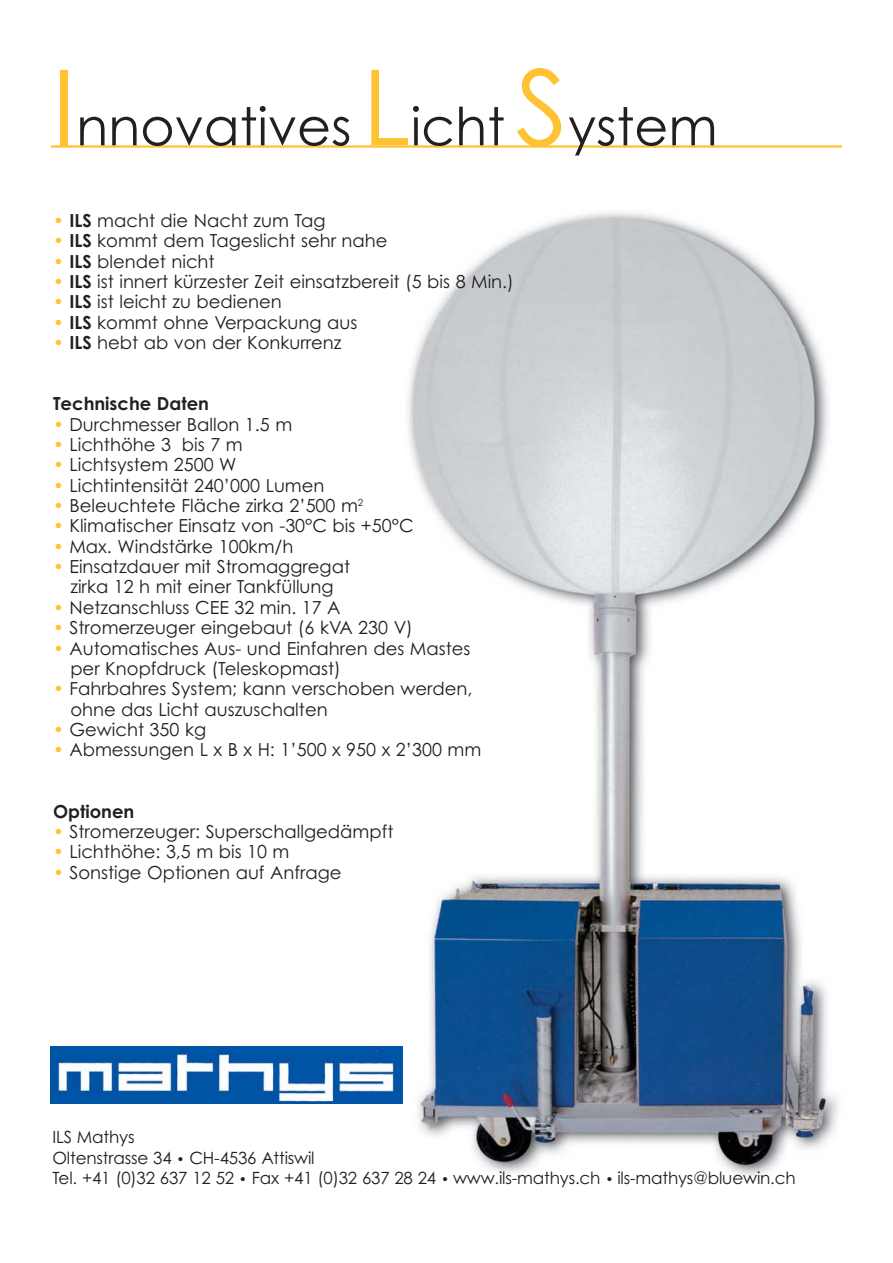
<style>
.page{position:relative;width:893px;height:1263px;background:#fff}
.page>*{position:absolute;margin:0;border:0;box-sizing:border-box;transform-origin:0 0}
.t1{font:52.5px "Century Gothic";color:#231f20}
.t2{font:18px/20.4px "Century Gothic";color:#231f20}
.t3{font:700 18px "Century Gothic";color:#231f20}
.t4{font:16.8px/20.4px "Century Gothic";letter-spacing:-.01em;color:#231f20}
.s1{font-size:105px;color:#ffc232}
.s2{font-weight:700;color:#ffc232}
.s3{font-weight:700}
.s4{font-size:13.5px}
</style>
<div class="page">
<hr style="left:51px;top:145px;width:791px;height:3px;background:#ffc232">
<img style="left:367px;top:212px;width:471px;height:964px">
<img style="left:51px;top:1047px;width:351px;height:56px">
<h1 class="t1" style="left:52px;top:107px;width:667px"><span class="s1">I</span>nnovatives <span class="s1">L</span>icht <span class="s1">S</span>ystem</h1>
<p class="t2" style="left:53px;top:212px;width:274px"><span class="s2">•</span> <span class="s3">ILS</span> macht die Nacht zum Tag</p>
<p class="t2" style="left:53px;top:232px;width:336px"><span class="s2">•</span> <span class="s3">ILS</span> kommt dem Tageslicht sehr nahe</p>
<p class="t2" style="left:53px;top:253px;width:163px"><span class="s2">•</span> <span class="s3">ILS</span> blendet nicht</p>
<p class="t2" style="left:53px;top:273px;width:462px"><span class="s2">•</span> <span class="s3">ILS</span> ist innert kürzester Zeit einsatzbereit (5 bis 8 Min.)</p>
<p class="t2" style="left:53px;top:293px;width:230px"><span class="s2">•</span> <span class="s3">ILS</span> ist leicht zu bedienen</p>
<p class="t2" style="left:53px;top:314px;width:306px"><span class="s2">•</span> <span class="s3">ILS</span> kommt ohne Verpackung aus</p>
<p class="t2" style="left:53px;top:334px;width:290px"><span class="s2">•</span> <span class="s3">ILS</span> hebt ab von der Konkurrenz</p>
<p class="t3" style="left:53px;top:392px;width:158px">Technische Daten</p>
<p class="t2" style="left:53px;top:416px;width:241px"><span class="s2">•</span> Durchmesser Ballon 1.5 m</p>
<p class="t2" style="left:53px;top:436px;width:191px"><span class="s2">•</span> Lichthöhe 3 bis 7 m</p>
<p class="t2" style="left:53px;top:456px;width:185px"><span class="s2">•</span> Lichtsystem 2500 W</p>
<p class="t2" style="left:53px;top:477px;width:273px"><span class="s2">•</span> Lichtintensität 240’000 Lumen</p>
<p class="t2" style="left:53px;top:497px;width:312px"><span class="s2">•</span> Beleuchtete Fläche zirka 2’500 m<sup>2</sup></p>
<p class="t2" style="left:53px;top:517px;width:362px"><span class="s2">•</span> Klimatischer Einsatz von -30°C bis +50°C</p>
<p class="t2" style="left:53px;top:538px;width:242px"><span class="s2">•</span> Max. Windstärke 100km/h</p>
<p class="t2" style="left:53px;top:558px;width:299px;text-align:center"><span class="s2">•</span> Einsatzdauer mit Stromaggregat zirka 12 h mit einer Tankfüllung</p>
<p class="t2" style="left:53px;top:599px;width:289px"><span class="s2">•</span> Netzanschluss CEE 32 min. 17 A</p>
<p class="t2" style="left:53px;top:619px;width:361px"><span class="s2">•</span> Stromerzeuger eingebaut (6 kVA 230 V)</p>
<p class="t2" style="left:70px;top:640px;width:402px;text-indent:-17px"><span class="s2">•</span> Automatisches Aus- und Einfahren des Mastes per Knopfdruck (Teleskopmast)</p>
<p class="t2" style="left:70px;top:680px;width:403px;text-indent:-17px"><span class="s2">•</span> Fahrbahres System; kann verschoben werden, ohne das Licht auszuschalten</p>
<p class="t2" style="left:53px;top:721px;width:155px"><span class="s2">•</span> Gewicht 350 kg</p>
<p class="t2" style="left:53px;top:741px;width:430px"><span class="s2">•</span> Abmessungen L x B x H: 1’500 x 950 x 2’300 mm</p>
<p class="t3" style="left:53px;top:800px;width:83px">Optionen</p>
<p class="t2" style="left:53px;top:823px;width:342px"><span class="s2">•</span> Stromerzeuger: Superschallgedämpft</p>
<p class="t2" style="left:53px;top:843px;width:238px"><span class="s2">•</span> Lichthöhe: 3,5 m bis 10 m</p>
<p class="t2" style="left:53px;top:864px;width:290px"><span class="s2">•</span> Sonstige Optionen auf Anfrage</p>
<p class="t4" style="left:52px;top:1129px;width:745px">ILS Mathys<br>Oltenstrasse 34 <span class="s4">•</span> CH-4536 Attiswil<br>Tel. +41 (0)32 637 12 52 <span class="s4">•</span> Fax +41 (0)32 637 28 24 <span class="s4">•</span> www.ils-mathys.ch <span class="s4">•</span> ils-mathys@bluewin.ch</p>
</div>
